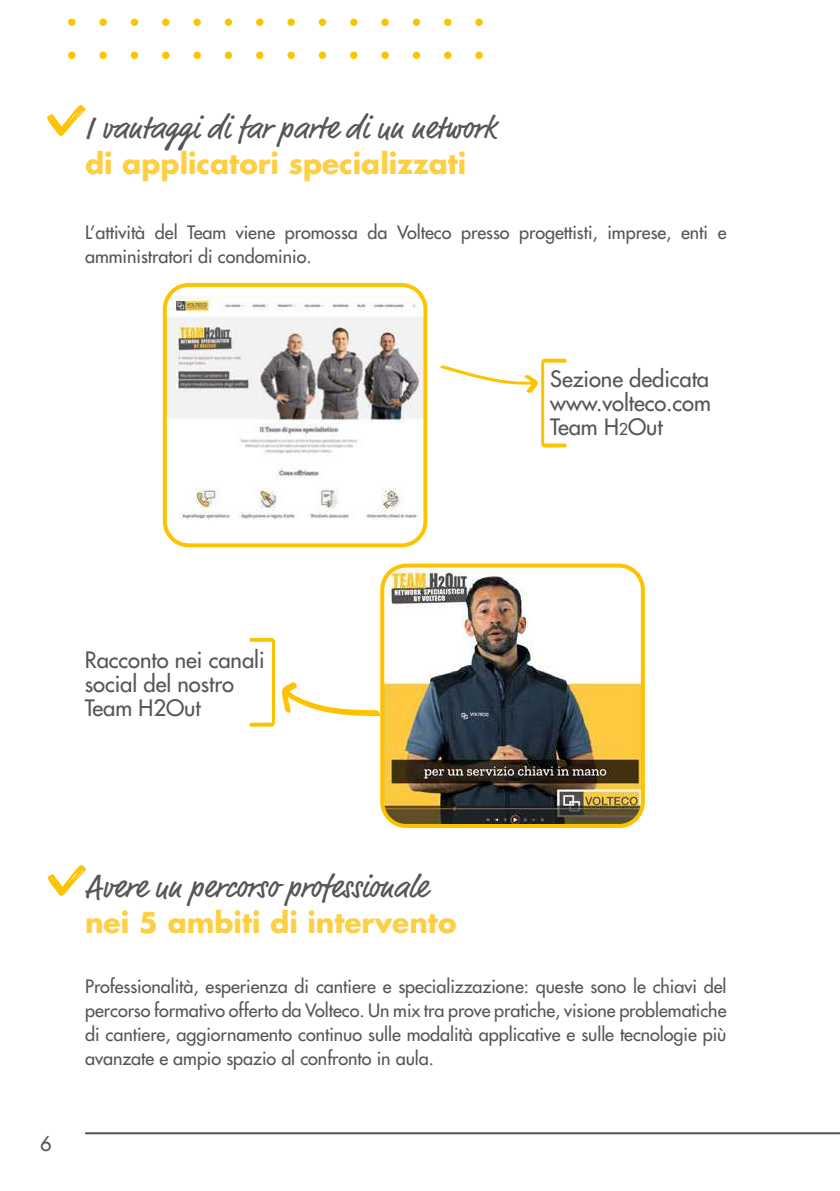
<style>
.page{position:relative;width:840px;height:1191px;background:#fff}
.page>*{position:absolute;margin:0;border:0;box-sizing:border-box;transform-origin:0 0}
.t1{font:32px "Market";color:#565656}
.t2{font:700 28px "Futura Std";color:#fece43}
.t3{font:500 22px/24px "Futura Std";letter-spacing:-.005em;color:#565656;text-align:justify}
.t4{font:500 20px "Futura Std";color:#565656}
.t5{font:500 18px/24px "Futura Std";letter-spacing:-.005em;color:#565656;text-align:justify}
.s1{font-size:16px}
</style>
<div class="page">
<hr style="left:85px;top:1132px;width:754px;height:2px;background:#565656">
<img style="left:385px;top:569px;width:257px;height:254px">
<div style="left:380px;top:563px;width:264px;height:265px;border:4px solid #fdc300;border-radius:24px"></div>
<div style="left:68px;top:19px;width:7px;height:7px;background:#fdc300;border-radius:50%"></div>
<div style="left:68px;top:52px;width:7px;height:7px;background:#fdc300;border-radius:50%"></div>
<div style="left:99px;top:19px;width:8px;height:7px;background:#fdc300;border-radius:50%"></div>
<div style="left:99px;top:52px;width:8px;height:7px;background:#fdc300;border-radius:50%"></div>
<div style="left:131px;top:19px;width:7px;height:7px;background:#fdc300;border-radius:50%"></div>
<div style="left:131px;top:52px;width:7px;height:7px;background:#fdc300;border-radius:50%"></div>
<div style="left:162px;top:19px;width:7px;height:7px;background:#fdc300;border-radius:50%"></div>
<div style="left:162px;top:52px;width:7px;height:7px;background:#fdc300;border-radius:50%"></div>
<div style="left:193px;top:19px;width:8px;height:7px;background:#fdc300;border-radius:50%"></div>
<div style="left:193px;top:52px;width:8px;height:7px;background:#fdc300;border-radius:50%"></div>
<div style="left:225px;top:19px;width:7px;height:7px;background:#fdc300;border-radius:50%"></div>
<div style="left:225px;top:52px;width:7px;height:7px;background:#fdc300;border-radius:50%"></div>
<div style="left:256px;top:19px;width:7px;height:7px;background:#fdc300;border-radius:50%"></div>
<div style="left:256px;top:52px;width:7px;height:7px;background:#fdc300;border-radius:50%"></div>
<div style="left:287px;top:19px;width:7px;height:7px;background:#fdc300;border-radius:50%"></div>
<div style="left:287px;top:52px;width:7px;height:7px;background:#fdc300;border-radius:50%"></div>
<div style="left:318px;top:19px;width:8px;height:7px;background:#fdc300;border-radius:50%"></div>
<div style="left:318px;top:52px;width:8px;height:7px;background:#fdc300;border-radius:50%"></div>
<div style="left:350px;top:19px;width:7px;height:7px;background:#fdc300;border-radius:50%"></div>
<div style="left:350px;top:52px;width:7px;height:7px;background:#fdc300;border-radius:50%"></div>
<div style="left:381px;top:19px;width:7px;height:7px;background:#fdc300;border-radius:50%"></div>
<div style="left:381px;top:52px;width:7px;height:7px;background:#fdc300;border-radius:50%"></div>
<div style="left:412px;top:19px;width:8px;height:7px;background:#fdc300;border-radius:50%"></div>
<div style="left:412px;top:52px;width:8px;height:7px;background:#fdc300;border-radius:50%"></div>
<div style="left:444px;top:19px;width:7px;height:7px;background:#fdc300;border-radius:50%"></div>
<div style="left:444px;top:52px;width:7px;height:7px;background:#fdc300;border-radius:50%"></div>
<div style="left:475px;top:19px;width:7px;height:7px;background:#fdc300;border-radius:50%"></div>
<div style="left:475px;top:52px;width:7px;height:7px;background:#fdc300;border-radius:50%"></div>
<svg style="left:440px;top:359px;width:126px;height:88px"></svg>
<svg style="left:47px;top:104px;width:38px;height:32px"></svg>
<svg style="left:48px;top:864px;width:38px;height:32px"></svg>
<img style="left:168px;top:296px;width:254px;height:238px">
<div style="left:163px;top:283px;width:264px;height:264px;border:4px solid #fdc300;border-radius:24px"></div>
<svg style="left:282px;top:681px;width:100px;height:35px"></svg>
<svg style="left:249px;top:638px;width:26px;height:88px"></svg>
<h1 class="t1" style="left:85px;top:109px;width:411px">I vantaggi di far parte di un network</h1>
<h2 class="t2" style="left:85px;top:145px;width:382px">di applicatori specializzati</h2>
<p class="t5" style="left:85px;top:220px;width:642px">L’attività del Team viene promossa da Volteco presso progettisti, imprese, enti e amministratori di condominio.</p>
<p class="t3" style="left:550px;top:367px;width:162px">Sezione dedicata www.volteco.com Team H<span class="s1">2</span>Out</p>
<p class="t3" style="left:85px;top:647px;width:181px;text-align:left">Racconto nei canali social del nostro<br>Team H2Out</p>
<p class="t4" style="left:40px;top:1130px;width:13px">6</p>
<h1 class="t1" style="left:85px;top:868px;width:344px">Avere un percorso professionale</h1>
<h2 class="t2" style="left:85px;top:904px;width:373px">nei 5 ambiti di intervento</h2>
<p class="t5" style="left:85px;top:974px;width:642px">Professionalità, esperienza di cantiere e specializzazione: queste sono le chiavi del percorso formativo offerto da Volteco. Un mix tra prove pratiche, visione problematiche di cantiere, aggiornamento continuo sulle modalità applicative e sulle tecnologie più avanzate e ampio spazio al confronto in aula.</p>
</div>
